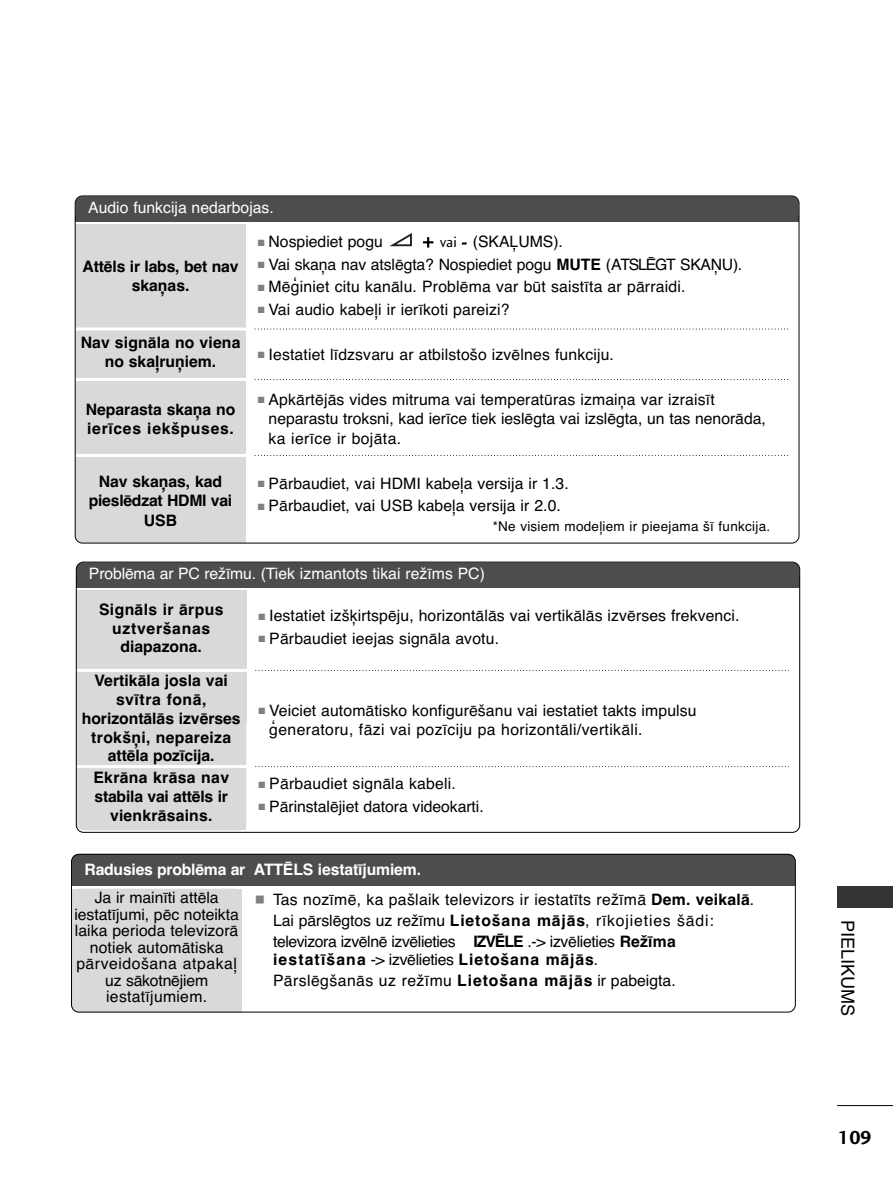
<style>
.page{position:relative;width:893px;height:1190px;background:#fff}
.page>*{position:absolute;margin:0;border:0;box-sizing:border-box;transform-origin:0 0}
.t1{font:19.5px "Charlotte Sans Bold Plain";color:#000}
.t2{font:18px "Helvetica CE";color:#000}
.t3{font:15.75px/16.5px "Helvetica CE";letter-spacing:.005em;color:#000}
.t4{font:700 15.75px/18.9px "Helvetica CE";color:#000;text-align:center}
.t5{font:15.75px/21px "Helvetica CE";letter-spacing:-.02em;color:#000}
.t6{font:15.75px/21px "Helvetica CE";letter-spacing:.03em;color:#000}
.t7{font:15.75px "Helvetica CE";color:#fff}
.t8{font:700 15.75px/18.9px "Helvetica CE";letter-spacing:.02em;color:#000;text-align:center}
.t9{font:700 15.75px/18.9px "Helvetica CE";letter-spacing:.04em;color:#000}
.t10{font:13.5px "Helvetica CE";letter-spacing:.02em;color:#000}
.s1{color:#808080}
.s2{font-family:"Charlotte Sans Book Plain"}
.s3{font-weight:700}
.s4{font-weight:700;color:#fff}
.s5{font-family:"FZDING33";font-size:9px;color:#808080}
</style>
<div class="page">
<hr style="left:837px;top:1105px;width:55px;height:1px;background:#000">
<div style="left:837px;top:886px;width:55px;height:21px;background:#333"></div>
<div style="left:72px;top:888px;width:170px;height:124px;background:#d9d9d9;border-radius:7px"></div>
<div style="left:72px;top:888px;width:170px;height:42px;background:#d9d9d9"></div>
<div style="left:189px;top:888px;width:53px;height:124px;background:#d9d9d9"></div>
<div style="left:72px;top:854px;width:723px;height:31px;background:#4d4d4d;border-radius:7px"></div>
<div style="left:72px;top:877px;width:723px;height:9px;background:#4d4d4d"></div>
<div style="left:71px;top:854px;width:724px;height:158px;border:1px solid #000;border-radius:7px"></div>
<div style="left:75px;top:224px;width:171px;height:319px;background:#d9d9d9;border-radius:7px"></div>
<div style="left:75px;top:224px;width:171px;height:84px;background:#d9d9d9"></div>
<div style="left:75px;top:196px;width:723px;height:26px;background:#4d4d4d;border-radius:7px"></div>
<div style="left:75px;top:215px;width:723px;height:7px;background:#4d4d4d"></div>
<svg style="left:389px;top:233px;width:23px;height:14px"></svg>
<hr style="left:71px;top:327px;width:179px;height:3px;background:#fff">
<svg style="left:255px;top:328px;width:533px;height:1px"></svg>
<hr style="left:71px;top:378px;width:179px;height:3px;background:#fff">
<svg style="left:255px;top:379px;width:534px;height:1px"></svg>
<hr style="left:71px;top:454px;width:179px;height:3px;background:#fff">
<svg style="left:255px;top:455px;width:534px;height:1px"></svg>
<div style="left:76px;top:590px;width:170px;height:240px;background:#d9d9d9;border-radius:7px"></div>
<div style="left:76px;top:590px;width:170px;height:133px;background:#d9d9d9"></div>
<div style="left:182px;top:590px;width:64px;height:240px;background:#d9d9d9"></div>
<div style="left:76px;top:562px;width:723px;height:26px;background:#4d4d4d;border-radius:7px"></div>
<div style="left:76px;top:577px;width:723px;height:11px;background:#4d4d4d"></div>
<hr style="left:72px;top:669px;width:178px;height:3px;background:#fff">
<svg style="left:256px;top:670px;width:533px;height:1px"></svg>
<hr style="left:72px;top:765px;width:178px;height:3px;background:#fff">
<svg style="left:256px;top:766px;width:533px;height:1px"></svg>
<div style="left:76px;top:562px;width:724px;height:270px;border:1px solid #000;border-radius:7px"></div>
<p class="t7" style="left:88px;top:201px;width:187px">Audio funkcija nedarbojas.</p>
<p class="t4" style="left:83px;top:258px;width:157px">Attēls ir labs, bet nav skaņas.</p>
<p class="t4" style="left:81px;top:334px;width:161px">Nav signāla no viena no skaļruņiem.</p>
<p class="t9" style="left:86px;top:401px;width:151px">Neparasta skaņa no ierīces iekšpuses.</p>
<p class="t4" style="left:89px;top:473px;width:145px;line-height:19.5px">Nav skaņas, kad pieslēdzat HDMI vai<br>USB</p>
<p class="t3" style="left:258px;top:235px;width:127px"><span class="s1">■</span> Nospiediet pogu</p>
<p class="t3" style="left:423px;top:235px;width:141px"><span class="s2">+ vai -</span> (SKAĻUMS).</p>
<p class="t3" style="left:258px;top:258px;width:486px"><span class="s1">■</span> Vai skaņa nav atslēgta? Nospiediet pogu <span class="s3">MUTE</span> (ATSLĒGT SKAŅU).</p>
<p class="t3" style="left:258px;top:280px;width:429px"><span class="s1">■</span> Mēģiniet citu kanālu. Problēma var būt saistīta ar pārraidi.</p>
<p class="t3" style="left:258px;top:303px;width:253px"><span class="s1">■</span> Vai audio kabeļi ir ierīkoti pareizi?</p>
<p class="t3" style="left:258px;top:347px;width:358px"><span class="s1">■</span> Iestatiet līdzsvaru ar atbilstošo izvēlnes funkciju.</p>
<p class="t3" style="left:268px;top:391px;width:499px;line-height:19.5px;text-indent:-11px"><span class="s1">■</span> Apkārtējās vides mitruma vai temperatūras izmaiņa var izraisīt neparastu troksni, kad ierīce tiek ieslēgta vai izslēgta, un tas nenorāda, ka ierīce ir bojāta.</p>
<p class="t3" style="left:258px;top:476px;width:312px"><span class="s1">■</span> Pārbaudiet, vai HDMI kabeļa versija ir 1.3.</p>
<p class="t3" style="left:258px;top:499px;width:305px"><span class="s1">■</span> Pārbaudiet, vai USB kabeļa versija ir 2.0.</p>
<p class="t10" style="left:492px;top:521px;width:279px">*Ne visiem modeļiem ir pieejama šī funkcija.</p>
<p class="t7" style="left:89px;top:567px;width:397px">Problēma ar PC režīmu. (Tiek izmantots tikai režīms PC)</p>
<p class="t3" style="left:258px;top:609px;width:482px"><span class="s1">■</span> Iestatiet izšķirtspēju, horizontālās vai vertikālās izvērses frekvenci.</p>
<p class="t3" style="left:258px;top:631px;width:242px"><span class="s1">■</span> Pārbaudiet ieejas signāla avotu.</p>
<p class="t8" style="left:99px;top:601px;width:126px">Signāls ir ārpus uztveršanas diapazona.</p>
<p class="t4" style="left:82px;top:672px;width:160px">Vertikāla josla vai svītra fonā, horizontālās izvērses trokšņi, nepareiza attēla pozīcija.</p>
<p class="t4" style="left:93px;top:769px;width:137px">Ekrāna krāsa nav stabila vai attēls ir vienkrāsains.</p>
<p class="t3" style="left:269px;top:702px;width:428px;line-height:19.5px;text-indent:-11px"><span class="s1">■</span> Veiciet automātisko konfigurēšanu vai iestatiet takts impulsu ģeneratoru, fāzi vai pozīciju pa horizontāli/vertikāli.</p>
<p class="t3" style="left:258px;top:777px;width:199px"><span class="s1">■</span> Pārbaudiet signāla kabeli.</p>
<p class="t3" style="left:258px;top:799px;width:227px"><span class="s1">■</span> Pārinstalējiet datora videokarti.</p>
<p class="t3" style="left:255px;top:856px;width:500px;line-height:30.2px;text-indent:-171px"><span class="s4">Radusies problēma ar ATTĒLS iestatījumiem.<br></span><span class="s5">A</span> Tas nozīmē, ka pašlaik televizors ir iestatīts režīmā <span class="s3">Dem. veikalā</span>.</p>
<p class="t5" style="left:273px;top:911px;width:442px">Lai pārslēgtos uz režīmu <span class="s3">Lietošana mājās</span>, rīkojieties šādi: televizora izvēlnē izvēlieties <span class="s3">IZVĒLE</span> .-&gt; izvēlieties <span class="s3">Režīma</span></p>
<p class="t6" style="left:273px;top:950px;width:404px"><span class="s3">iestatīšana</span> -&gt; izvēlieties <span class="s3">Lietošana mājās</span>.<br>Pārslēgšanās uz režīmu <span class="s3">Lietošana mājās</span> ir pabeigta.</p>
<p class="t3" style="left:74px;top:891px;width:166px;text-align:center">Ja ir mainīti attēla iestatījumi, pēc noteikta laika perioda televizorā notiek automātiska pārveidošana atpakaļ uz sākotnējiem iestatījumiem.</p>
<p class="t2" style="left:854px;top:920px;width:98px;rotate:90deg">PIELIKUMS</p>
<p class="t1" style="left:837px;top:1129px;width:36px">109</p>
</div>
